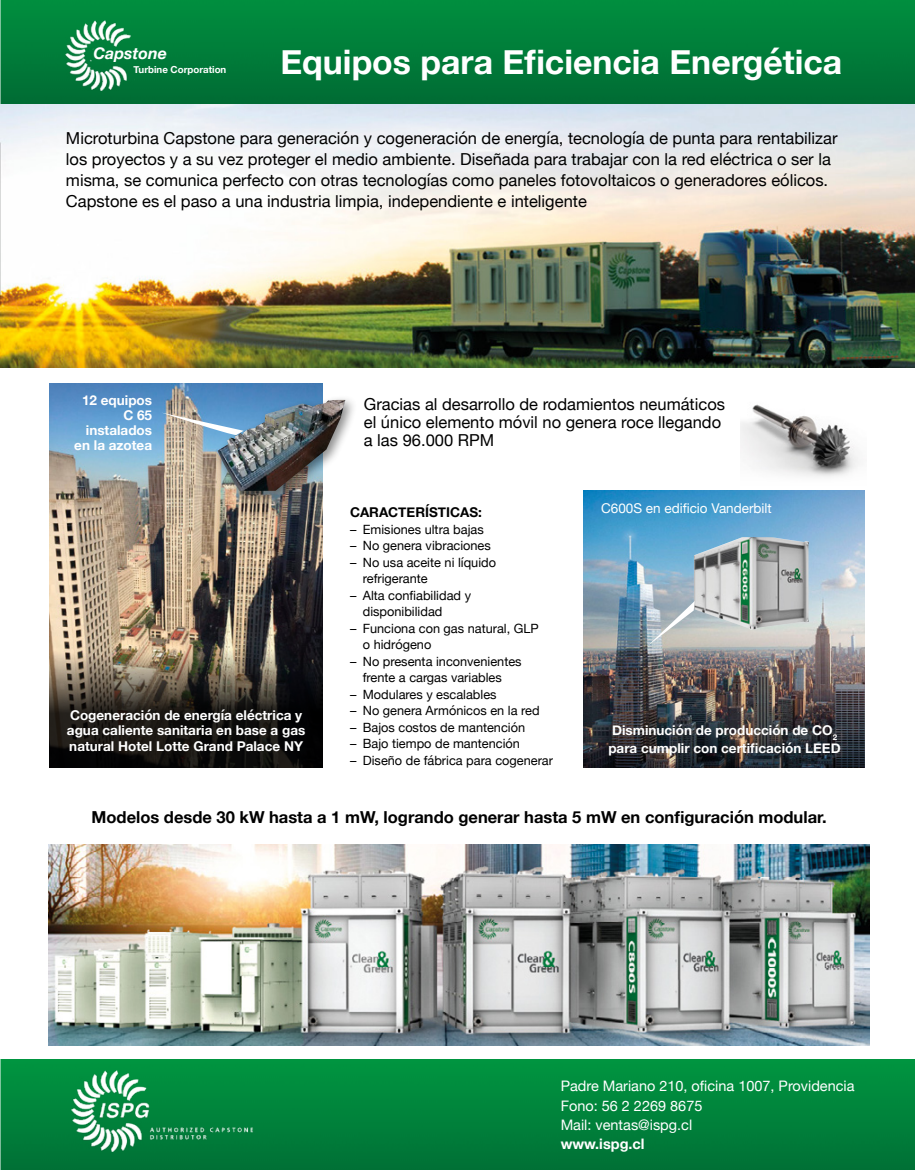
<style>
.page{position:relative;width:915px;height:1170px;background:#fff}
.page>*{position:absolute;margin:0;border:0;box-sizing:border-box;transform-origin:0 0}
.t1{font:700 33.75px "Helvetica Neue";color:#fff}
.t2{font:16.5px/21px "Helvetica Neue";color:#000}
.t3{font:700 16.5px "Helvetica Neue";color:#000}
.t4{font:italic 700 16.05px "Helvetica Neue";color:#fff}
.t5{font:14.4px/19.4px "Helvetica Neue";color:#fff}
.t6{font:700 14.4px "Helvetica Neue";color:#fff}
.t7{font:700 13.5px/15px "Helvetica Neue";color:#fff}
.t8{font:13.5px "Helvetica Neue";color:#fff}
.t9{font:700 13.5px "Helvetica Neue";color:#000}
.t10{font:12.75px/16.5px "Helvetica Neue";color:#000}
.t11{font:700 9.75px "Helvetica Neue";color:#fff}
</style>
<div class="page">
<img style="left:0;top:104px;width:914px;height:263px">
<img style="left:0;top:1059px;width:914px;height:110px">
<img style="left:0;top:0;width:914px;height:104px">
<img style="left:71px;top:1070px;width:185px;height:81px">
<img style="left:49px;top:384px;width:273px;height:383px">
<img style="left:583px;top:490px;width:281px;height:277px">
<img style="left:49px;top:844px;width:819px;height:201px">
<div style="left:213px;top:395px;width:145px;height:109px;background:#000;opacity:.45"></div>
<img style="left:217px;top:400px;width:128px;height:91px">
<img style="left:740px;top:404px;width:119px;height:73px">
<img style="left:693px;top:537px;width:115px;height:92px">
<svg style="left:647px;top:601px;width:47px;height:44px;background:#bac2c5"></svg>
<img style="left:65px;top:20px;width:69px;height:70px">
<svg style="left:162px;top:412px;width:81px;height:23px;background:#9cb1c0"></svg>
<p class="t4" style="left:93px;top:41px;width:75px">Capstone</p>
<p class="t11" style="left:133px;top:62px;width:94px">Turbine Corporation</p>
<h1 class="t1" style="left:280px;top:35px;width:563px">Equipos para Eficiencia Energética</h1>
<p class="t2" style="left:66px;top:129px;width:772px">Microturbina Capstone para generación y cogeneración de energía, tecnología de punta para rentabilizar los proyectos y a su vez proteger el medio ambiente. Diseñada para trabajar con la red eléctrica o ser la misma, se comunica perfecto con otras tecnologías como paneles fotovoltaicos o generadores eólicos.<br>Capstone es el paso a una industria limpia, independiente e inteligente</p>
<p class="t7" style="left:74px;top:392px;width:79px;text-align:right">12 equipos<br>C 65 instalados en la azotea</p>
<p class="t7" style="left:67px;top:708px;width:240px">Cogeneración de energía eléctrica y agua caliente sanitaria en base a gas natural Hotel Lotte Grand Palace NY</p>
<p class="t2" style="left:364px;top:396px;width:362px;line-height:18px">Gracias al desarrollo de rodamientos neumáticos el único elemento móvil no genera roce llegando a las 96.000 RPM</p>
<p class="t9" style="left:350px;top:502px;width:133px">Características:</p>
<p class="t10" style="left:350px;top:521px;width:135px">– Emisiones ultra bajas</p>
<p class="t10" style="left:350px;top:538px;width:142px">– No genera vibraciones</p>
<p class="t10" style="left:362px;top:554px;width:135px;text-indent:-13px">– No usa aceite ni líquido refrigerante</p>
<p class="t10" style="left:362px;top:587px;width:110px;text-indent:-13px">– Alta confiabilidad y disponibilidad</p>
<p class="t10" style="left:362px;top:620px;width:177px;text-indent:-13px">– Funciona con gas natural, GLP o hidrógeno</p>
<p class="t10" style="left:350px;top:653px;width:173px;text-align:center">– No presenta inconvenientes frente a cargas variables</p>
<p class="t10" style="left:350px;top:686px;width:148px">– Modulares y escalables</p>
<p class="t10" style="left:350px;top:703px;width:191px">– No genera Armónicos en la red</p>
<p class="t10" style="left:350px;top:719px;width:176px">– Bajos costos de mantención</p>
<p class="t10" style="left:350px;top:736px;width:171px">– Bajo tiempo de mantención</p>
<p class="t10" style="left:350px;top:752px;width:204px">– Diseño de fábrica para cogenerar</p>
<p class="t8" style="left:601px;top:498px;width:172px">C600S en edificio Vanderbilt</p>
<p class="t7" style="left:608px;top:721px;width:234px;line-height:18px">Disminución de producción de CO<sub>2 </sub>para cumplir con certificación LEED</p>
<p class="t3" style="left:91px;top:804px;width:736px">Modelos desde 30 kW hasta a 1 mW, logrando generar hasta 5 mW en configuración modular.</p>
<p class="t5" style="left:560px;top:1077px;width:295px">Padre Mariano 210, oficina 1007, Providencia<br>Fono: 56 2 2269 8675<br>Mail: ventas@ispg.cl</p>
<p class="t6" style="left:560px;top:1132px;width:85px">www.ispg.cl</p>
</div>
